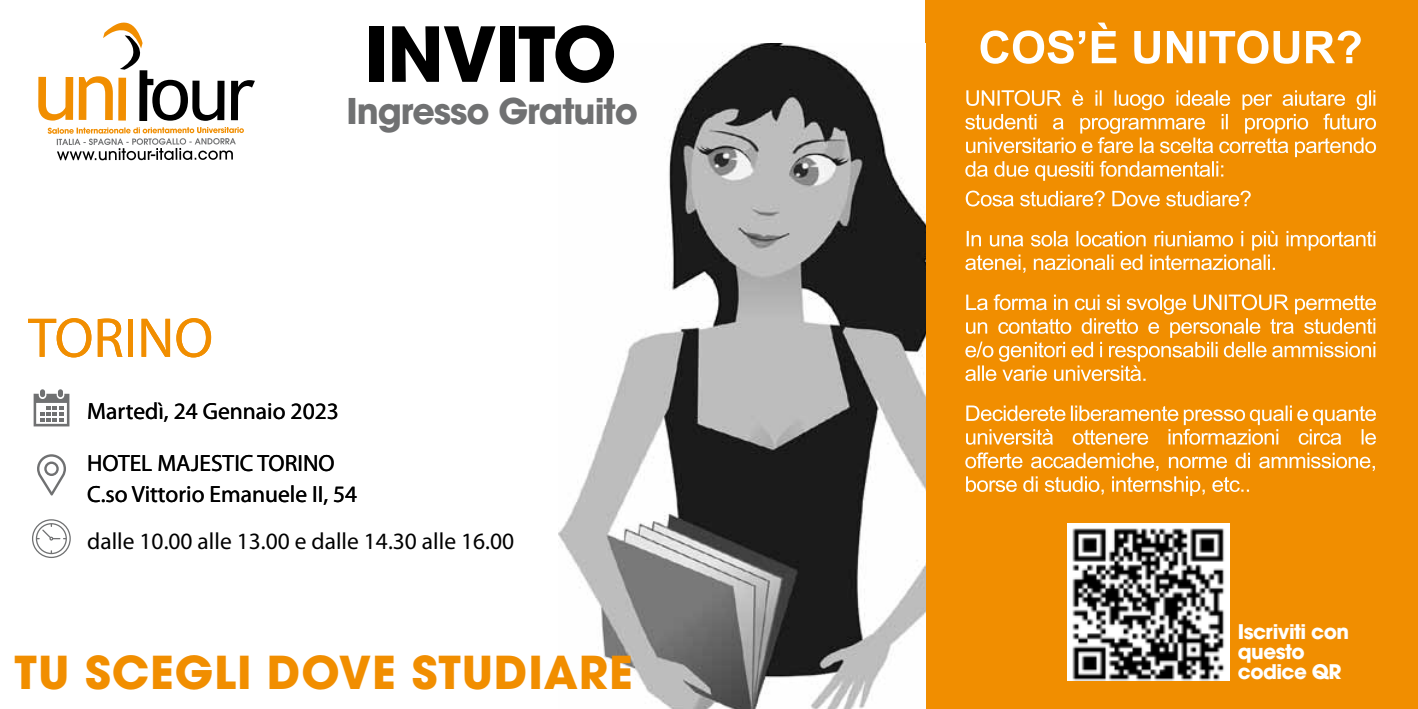
<style>
.page{position:relative;width:1418px;height:709px;background:#fff}
.page>*{position:absolute;margin:0;border:0;box-sizing:border-box;transform-origin:0 0}
.t1{font:700 75px "Avant Garde";letter-spacing:-.02em;color:#000}
.t2{font:56.25px "Myriad Pro";color:#f18e00}
.t3{font:700 45px "Avant Garde";letter-spacing:.02em;color:#f18e00}
.t4{font:700 35.25px "Avant Garde";letter-spacing:-.03em;color:#707172}
.t5{font:23.5px/30.5px "Myriad Pro";color:#000}
.t6{font:700 20px/20px "Avant Garde";letter-spacing:-.03em;color:#fff}
</style>
<div class="page">
<div style="left:926px;top:0;width:491px;height:709px;background:#f18e00"></div>
<svg style="left:965px;top:452px;width:409px;height:44px"></svg>
<svg style="left:966px;top:405px;width:409px;height:40px"></svg>
<svg style="left:965px;top:294px;width:410px;height:87px"></svg>
<svg style="left:965px;top:231px;width:410px;height:42px"></svg>
<svg style="left:965px;top:190px;width:285px;height:16px"></svg>
<svg style="left:965px;top:90px;width:410px;height:91px"></svg>
<svg style="left:980px;top:23px;width:380px;height:41px"></svg>
<img style="left:559px;top:43px;width:367px;height:666px">
<img style="left:1067px;top:523px;width:162px;height:157px">
<svg style="left:37px;top:454px;width:29px;height:41px"></svg>
<svg style="left:32px;top:519px;width:39px;height:39px"></svg>
<div style="left:58px;top:389px;width:5px;height:8px;background:#707172;border-radius:3px"></div>
<div style="left:40px;top:389px;width:5px;height:8px;background:#707172;border-radius:3px"></div>
<svg style="left:34px;top:394px;width:35px;height:32px"></svg>
<svg style="left:38px;top:77px;width:35px;height:44px"></svg>
<svg style="left:231px;top:80px;width:24px;height:40px"></svg>
<svg style="left:79px;top:22px;width:145px;height:99px"></svg>
<svg style="left:48px;top:127px;width:196px;height:33px"></svg>
<h1 class="t1" style="left:364px;top:6px;width:254px">INVITO</h1>
<h2 class="t2" style="left:28px;top:303px;width:186px">TORINO</h2>
<h3 class="t4" style="left:346px;top:88px;width:293px">Ingresso Gratuito</h3>
<p class="t5" style="left:87px;top:395px;width:253px">Martedì, 24 Gennaio 2023</p>
<p class="t5" style="left:87px;top:447px;width:271px">HOTEL MAJESTIC TORINO<br>C.so Vittorio Emanuele II, 54</p>
<p class="t5" style="left:87px;top:525px;width:428px">dalle 10.00 alle 13.00 e dalle 14.30 alle 16.00</p>
<h3 class="t3" style="left:15px;top:643px;width:619px">TU SCEGLI DOVE STUDIARE</h3>
<p class="t6" style="left:1237px;top:621px;width:113px">Iscriviti con questo codice QR</p>
</div>
